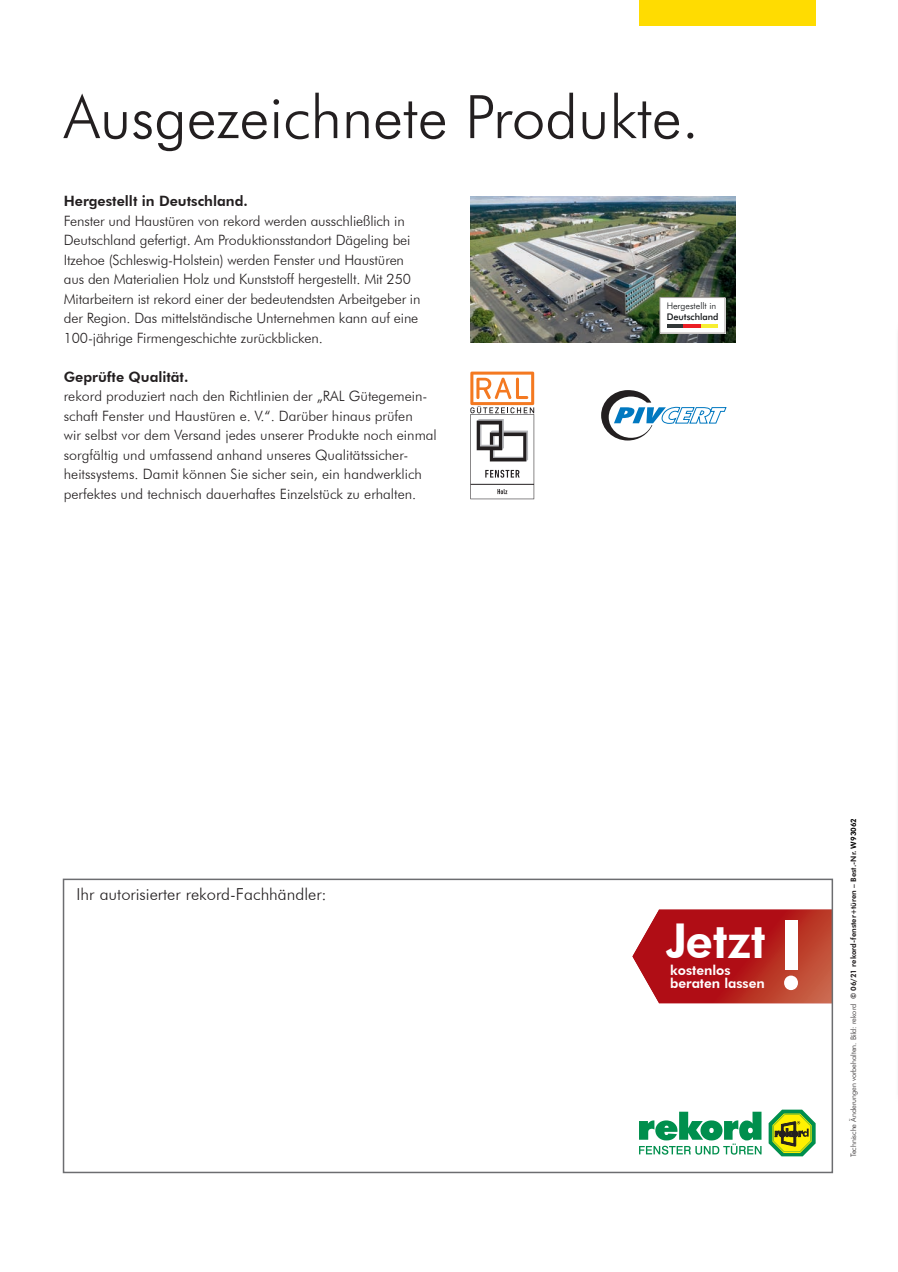
<style>
.page{position:relative;width:898px;height:1272px;background:#fff}
.page>*{position:absolute;margin:0;border:0;box-sizing:border-box;transform-origin:0 0}
.t1{font:300 60px "Futura BT";color:#231f20}
.t2{font:800 48px "Futura BT";color:#fff}
.t3{font:300 16.5px "Futura BT";color:#231f20}
.t4{font:300 14.25px/19.5px "Futura BT";letter-spacing:-.01em;color:#231f20}
.t5{font:800 14.25px "Futura BT";color:#231f20}
.t6{font:800 13.5px/13.5px "Futura BT";color:#fff}
.t7{font:300 9.15px "Futura BT";color:#101315}
.t8{font:500 9.15px "Futura BT";color:#101315}
.t9{font:300 7.5px "Futura BT";color:#231f20}
.s1{font-weight:800}
.s2{font-weight:800;color:#000}
</style>
<div class="page">
<div style="left:638px;top:0;width:177px;height:26px;background:#ffdc01"></div>
<svg style="left:470px;top:371px;width:64px;height:128px"></svg>
<hr style="left:470px;top:484px;width:64px;height:1px;background:#231f20">
<img style="left:470px;top:197px;width:265px;height:145px">
<div style="left:660px;top:298px;width:65px;height:35px;background:#fff"></div>
<div style="left:659px;top:297px;width:66px;height:36px;border:1px solid #a7a2a0"></div>
<hr style="left:666px;top:324px;width:17px;height:3px;background:#323738">
<hr style="left:683px;top:324px;width:18px;height:3px;background:#eb1e25">
<hr style="left:701px;top:324px;width:16px;height:3px;background:#f7ee31">
<svg style="left:632px;top:909px;width:197px;height:94px;background:#bd3837"></svg>
<svg style="left:639px;top:1111px;width:122px;height:43px"></svg>
<svg style="left:768px;top:1109px;width:47px;height:47px;background:#97b746"></svg>
<svg style="left:601px;top:390px;width:125px;height:50px"></svg>
<div style="left:63px;top:878px;width:769px;height:295px;border:2px solid #6c6d70"></div>
<h1 class="t1" style="left:64px;top:80px;width:636px">Ausgezeichnete Produkte.</h1>
<p class="t5" style="left:64px;top:193px;width:185px">Hergestellt in Deutschland.</p>
<p class="t4" style="left:64px;top:211px;width:358px">Fenster und Haustüren von rekord werden ausschließlich in Deutschland gefertigt. Am Produktionsstandort Dägeling bei Itzehoe (Schleswig-Holstein) werden Fenster und Haustüren aus den Materialien Holz und Kunststoff hergestellt. Mit 250<br>Mitarbeitern ist rekord einer der bedeutendsten Arbeitgeber in der Region. Das mittelständische Unternehmen kann auf eine 100-jährige Firmengeschichte zurückblicken.</p>
<p class="t5" style="left:64px;top:368px;width:126px">Geprüfte Qualität.</p>
<p class="t4" style="left:64px;top:386px;width:374px">rekord produziert nach den Richtlinien der „RAL Gütegemein&shy;schaft Fenster und Haustüren e. V.“. Darüber hinaus prüfen<br>wir selbst vor dem Versand jedes unserer Produkte noch einmal sorgfältig und umfassend anhand unseres Qualitätssicher&shy;heitssystems. Damit können Sie sicher sein, ein handwerklich perfektes und technisch dauerhaftes Einzelstück zu erhalten.</p>
<p class="t7" style="left:666px;top:300px;width:51px">Hergestellt in</p>
<p class="t8" style="left:666px;top:311px;width:53px">Deutschland</p>
<p class="t3" style="left:77px;top:883px;width:251px">Ihr autorisierter rekord-Fachhändler:</p>
<h2 class="t2" style="left:665px;top:911px;width:101px">Jetzt</h2>
<p class="t6" style="left:670px;top:963px;width:96px">kostenlos beraten lassen</p>
<p class="t9" style="left:848px;top:1157px;width:341px;rotate:-90deg">Technische Änderungen vorbehalten. Bild: rekord <span class="s1">© 06/21 rekord-fenster+türen – Best.-Nr.</span> <span class="s2">W93062</span></p>
</div>
